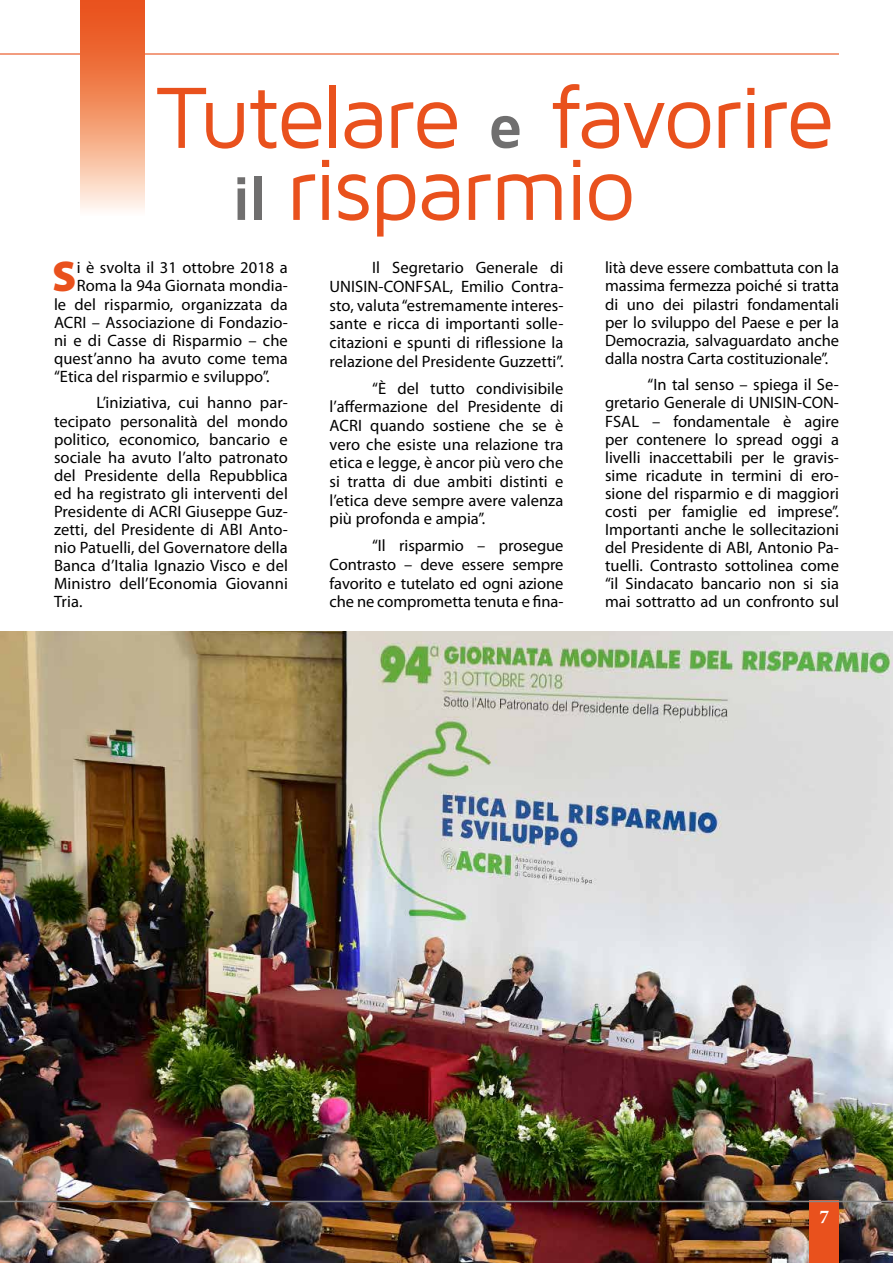
<style>
.page{position:relative;width:893px;height:1263px;background:#fff}
.page>*{position:absolute;margin:0;border:0;box-sizing:border-box;transform-origin:0 0}
.t1{font:90px/72px "Maven Pro";letter-spacing:-.035em;color:#e9511d}
.t2{font:900 43.2px "Myriad Pro";color:#e9511d}
.t3{font:700 19.5px "Minion Pro";color:#fff}
.t4{font:16.5px/18.1px "Myriad Pro";letter-spacing:.005em;color:#000;text-align:justify}
.s1{font-weight:700;font-size:63px;color:#706f6f}
</style>
<div class="page">
<img style="left:0;top:631px;width:893px;height:632px">
<div style="left:809px;top:1201px;width:30px;height:62px;background:#e9511d"></div>
<hr style="left:0;top:53px;width:839px;height:2px;background:#e9511d">
<hr style="left:0;top:1201px;width:893px;height:1px;background:#878787">
<svg style="left:81px;top:0;width:64px;height:210px;background:#f2956c"></svg>
<h1 class="t1" style="left:231px;top:83px;width:605px;text-indent:-75px">Tutelare <span class="s1">e</span> favorire <span class="s1">il</span> risparmio</h1>
<h2 class="t2" style="left:52px;top:248px;width:26px">S</h2>
<p class="t4" style="left:77px;top:259px;width:213px">i è svolta il 31 ottobre 2018 a</p>
<p class="t4" style="left:77px;top:277px;width:213px">Roma la 94a Giornata mondia-</p>
<p class="t4" style="left:54px;top:295px;width:235px">le del risparmio, organizzata da</p>
<p class="t4" style="left:54px;top:313px;width:235px">ACRI – Associazione di Fondazio-</p>
<p class="t4" style="left:54px;top:331px;width:235px">ni e di Casse di Risparmio – che</p>
<p class="t4" style="left:54px;top:349px;width:235px">quest’anno ha avuto come tema</p>
<p class="t4" style="left:54px;top:367px;width:217px">“Etica del risparmio e sviluppo”.</p>
<p class="t4" style="left:54px;top:394px;width:235px;text-indent:43px">L’iniziativa, cui hanno par&shy;tecipato personalità del mondo politico, economico, bancario e sociale ha avuto l’alto patronato del Presidente della Repubblica ed ha registrato gli interventi del Presidente di ACRI Giuseppe Guz&shy;zetti, del Presidente di ABI Anto&shy;nio Patuelli, del Governatore della Banca d’Italia Ignazio Visco e del Ministro dell’Economia Giovanni Tria.</p>
<p class="t4" style="left:330px;top:258px;width:235px;line-height:18.6px;text-indent:43px">Il Segretario Generale di UNISIN-CONFSAL, Emilio Contra&shy;sto, valuta “estremamente interes&shy;sante e ricca di importanti solle&shy;citazioni e spunti di riflessione la relazione del Presidente Guzzetti”.</p>
<p class="t4" style="left:330px;top:379px;width:235px;line-height:18.6px;text-indent:43px">“È del tutto condivisibile l’affermazione del Presidente di ACRI quando sostiene che se è vero che esiste una relazione tra etica e legge, è ancor più vero che si tratta di due ambiti distinti e l’etica deve sempre avere valenza più profonda e ampia”.</p>
<p class="t4" style="left:330px;top:536px;width:235px;line-height:18.6px;text-indent:43px">“Il risparmio – prosegue Contrasto – deve essere sempre favorito e tutelato ed ogni azione che ne comprometta tenuta e fina-</p>
<p class="t4" style="left:605px;top:258px;width:235px">lità deve essere combattuta con la massima fermezza poiché si tratta di uno dei pilastri fondamentali per lo sviluppo del Paese e per la Democrazia, salvaguardato anche dalla nostra Carta costituzionale”.</p>
<p class="t4" style="left:605px;top:375px;width:235px;text-indent:43px">“In tal senso – spiega il Se&shy;gretario Generale di UNISIN-CON-FSAL – fondamentale è agire per contenere lo spread oggi a livelli inaccettabili per le gravis&shy;sime ricadute in termini di ero&shy;sione del risparmio e di maggiori costi per famiglie ed imprese”.<br>Importanti anche le sollecitazioni del Presidente di ABI, Antonio Pa&shy;tuelli. Contrasto sottolinea come “il Sindacato bancario non si sia mai sottratto ad un confronto sul</p>
<p class="t3" style="left:819px;top:1203px;width:11px">7</p>
</div>
